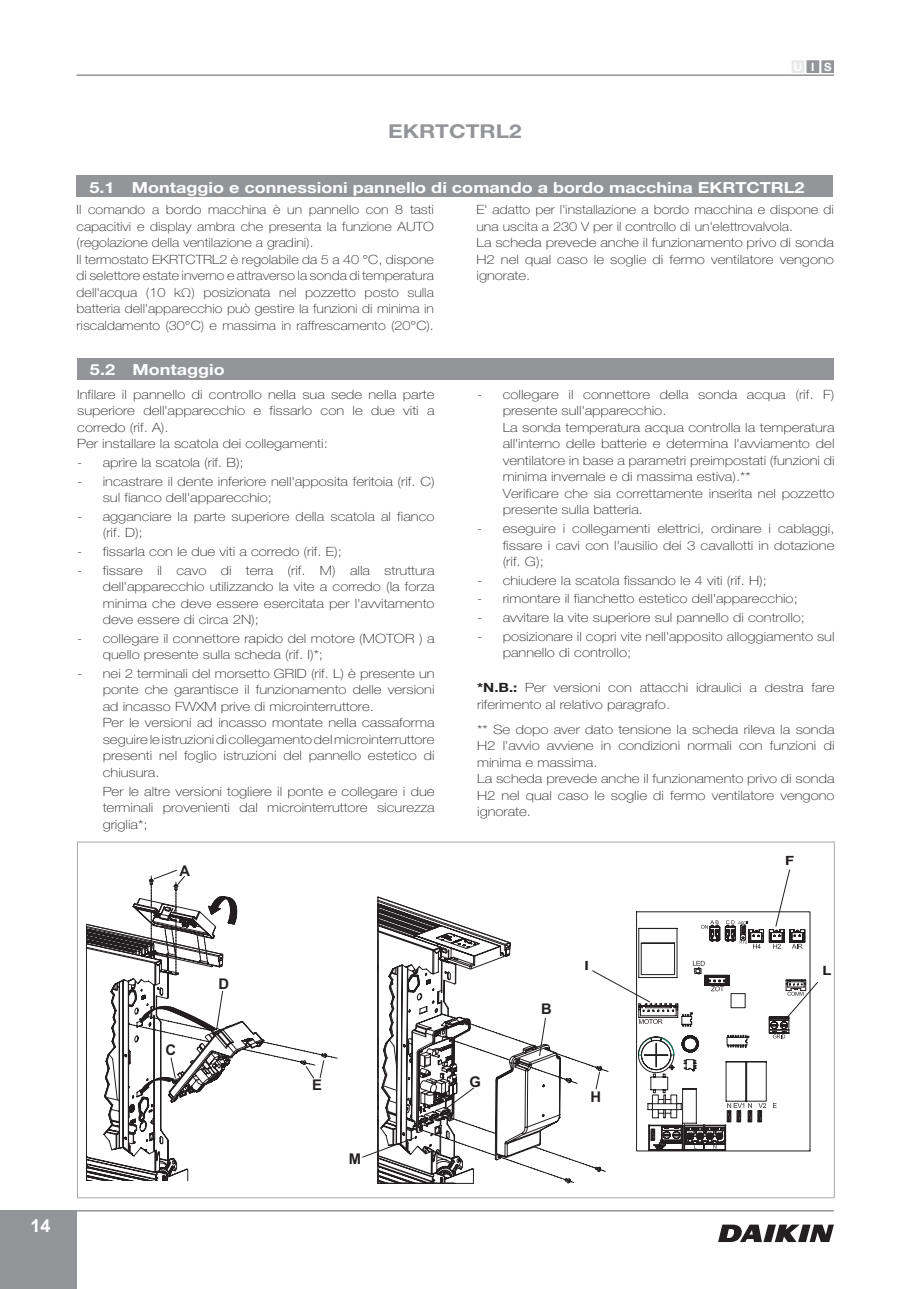
<style>
.page{position:relative;width:919px;height:1289px;background:#fff}
.page>*{position:absolute;margin:0;border:0;box-sizing:border-box;transform-origin:0 0}
.t1{font:700 19.2px "Helvetica Neue LT Std";color:#939598;scale:1.18 1}
.t2{font:700 18px "Arial";color:#fff}
.t3{font:700 15.3px "Helvetica Neue LT Std";color:#fff;scale:1.18 1}
.t4{font:700 14.7px "Arial";color:#231f20}
.t5{font:100 12.75px/16.5px "Helvetica Neue LT Std";color:#231f20;scale:1.18 1}
.t6{font:100 12.75px/16.5px "Helvetica Neue LT Std";color:#231f20;scale:1.13 1}
.t7{font:700 12.75px "Helvetica Neue LT Std";color:#231f20;scale:1.18 1}
.t8{font:700 11.4px "Helvetica Neue LT Std";color:#fff}
.s1{font-weight:700}
</style>
<div class="page">
<hr style="left:77px;top:1209px;width:756px;height:2px;background:#939598">
<div style="left:0;top:1209px;width:77px;height:79px;background:#939598"></div>
<hr style="left:77px;top:74px;width:756px;height:2px;background:#939598">
<div style="left:821px;top:61px;width:12px;height:11px;background:#939598"></div>
<div style="left:821px;top:60px;width:12px;height:13px;border:1px solid #939598"></div>
<div style="left:807px;top:61px;width:11px;height:11px;background:#939598"></div>
<div style="left:806px;top:60px;width:13px;height:13px;border:1px solid #939598"></div>
<div style="left:792px;top:61px;width:11px;height:11px;background:#e9eaea"></div>
<svg style="left:86px;top:869px;width:240px;height:312px"></svg>
<div style="left:77px;top:176px;width:756px;height:21px;background:#939598"></div>
<div style="left:77px;top:358px;width:756px;height:21px;background:#939598"></div>
<svg style="left:362px;top:869px;width:456px;height:315px"></svg>
<svg style="left:718px;top:1224px;width:115px;height:17px"></svg>
<p class="t3" style="left:89px;top:178px;width:23px">5.1</p>
<h1 class="t1" style="left:388px;top:119px;width:114px">EKRTCTRL2</h1>
<p class="t8" style="left:793px;top:60px;width:39px">UIS</p>
<p class="t3" style="left:132px;top:178px;width:571px">Montaggio e connessioni pannello di comando a bordo macchina EKRTCTRL2</p>
<p class="t6" style="left:77px;top:201px;width:318px">Il comando a bordo macchina è un pannello con 8 tasti capacitivi e display ambra che presenta la funzione AUTO (regolazione della ventilazione a gradini).<br>Il termostato EKRTCTRL2 è regolabile da 5 a 40 °C, dispone di selettore estate inverno e attraverso la sonda di temperatura dell'acqua (10 kΩ) posizionata nel pozzetto posto sulla batteria dell'apparecchio può gestire la funzioni di minima in riscaldamento (30°C) e massima in raffrescamento (20°C).</p>
<p class="t6" style="left:476px;top:201px;width:318px">E' adatto per l'installazione a bordo macchina e dispone di una uscita a 230 V per il controllo di un'elettrovalvola.<br>La scheda prevede anche il funzionamento privo di sonda H2 nel qual caso le soglie di fermo ventilatore vengono ignorate.</p>
<p class="t3" style="left:90px;top:360px;width:23px">5.2</p>
<p class="t3" style="left:132px;top:360px;width:80px">Montaggio</p>
<p class="t5" style="left:77px;top:386px;width:304px">Infilare il pannello di controllo nella sua sede nella parte superiore dell'apparecchio e fissarlo con le due viti a corredo (rif. A).<br>Per installare la scatola dei collegamenti:</p>
<p class="t5" style="left:77px;top:454px;width:143px">- aprire la scatola (rif. B);</p>
<p class="t5" style="left:103px;top:473px;width:283px;text-indent:-26px">- incastrare il dente inferiore nell'apposita feritoia (rif. C) sul fianco dell'apparecchio;</p>
<p class="t5" style="left:103px;top:508px;width:283px;text-indent:-26px">- agganciare la parte superiore della scatola al fianco (rif. D);</p>
<p class="t5" style="left:77px;top:543px;width:226px">- fissarla con le due viti a corredo (rif. E);</p>
<p class="t5" style="left:103px;top:562px;width:283px;text-align:justify;text-indent:-26px">- fissare il cavo di terra (rif. M) alla struttura dell'apparecchio utilizzando la vite a corredo (la forza minima che deve essere esercitata per l'avvitamento deve essere di circa 2N);</p>
<p class="t5" style="left:103px;top:630px;width:283px;text-indent:-26px">- collegare il connettore rapido del motore (MOTOR ) a quello presente sulla scheda (rif. I)*;</p>
<p class="t5" style="left:103px;top:665px;width:283px;text-indent:-26px">- nei 2 terminali del morsetto GRID (rif. L) è presente un ponte che garantisce il funzionamento delle versioni ad incasso FWXM prive di microinterruttore.<br>Per le versioni ad incasso montate nella cassaforma seguire le istruzioni di collegamento del microinterruttore presenti nel foglio istruzioni del pannello estetico di chiusura.</p>
<p class="t5" style="left:103px;top:782px;width:283px;text-align:justify">Per le altre versioni togliere il ponte e collegare i due terminali provenienti dal microinterruttore sicurezza griglia*;</p>
<p class="t4" style="left:180px;top:860px;width:12px">A</p>
<p class="t5" style="left:502px;top:386px;width:283px;text-indent:-26px">- collegare il connettore della sonda acqua (rif. F) presente sull'apparecchio.<br>La sonda temperatura acqua controlla la temperatura all'interno delle batterie e determina l'avviamento del ventilatore in base a parametri preimpostati (funzioni di minima invernale e di massima estiva).**<br>Verificare che sia correttamente inserita nel pozzetto presente sulla batteria.</p>
<p class="t5" style="left:502px;top:520px;width:283px;text-align:justify;text-indent:-26px">- eseguire i collegamenti elettrici, ordinare i cablaggi, fissare i cavi con l'ausilio dei 3 cavallotti in dotazione (rif. G);</p>
<p class="t5" style="left:477px;top:572px;width:247px">- chiudere la scatola fissando le 4 viti (rif. H);</p>
<p class="t5" style="left:477px;top:590px;width:273px">- rimontare il fianchetto estetico dell'apparecchio;</p>
<p class="t5" style="left:477px;top:609px;width:279px">- avvitare la vite superiore sul pannello di controllo;</p>
<p class="t5" style="left:502px;top:628px;width:283px;text-indent:-26px">- posizionare il copri vite nell'apposito alloggiamento sul pannello di controllo;</p>
<p class="t5" style="left:477px;top:679px;width:304px"><span class="s1">*N.B.:</span> Per versioni con attacchi idraulici a destra fare riferimento al relativo paragrafo.</p>
<p class="t5" style="left:477px;top:721px;width:304px">** Se dopo aver dato tensione la scheda rileva la sonda H2 l'avvio avviene in condizioni normali con funzioni di minima e massima.<br>La scheda prevede anche il funzionamento privo di sonda H2 nel qual caso le soglie di fermo ventilatore vengono ignorate.</p>
<p class="t7" style="left:785px;top:852px;width:9px">F</p>
<h2 class="t2" style="left:30px;top:1212px;width:22px">14</h2>
<p class="t4" style="left:165px;top:1039px;width:12px">C</p>
<p class="t4" style="left:218px;top:973px;width:12px">D</p>
<p class="t4" style="left:312px;top:1074px;width:11px">E</p>
<p class="t4" style="left:349px;top:1148px;width:14px">M</p>
<p class="t4" style="left:469px;top:1071px;width:13px">G</p>
<p class="t4" style="left:541px;top:998px;width:12px">B</p>
<p class="t7" style="left:584px;top:957px;width:5px">I</p>
<p class="t4" style="left:590px;top:1086px;width:12px">H</p>
<p class="t7" style="left:822px;top:962px;width:9px">L</p>
</div>
